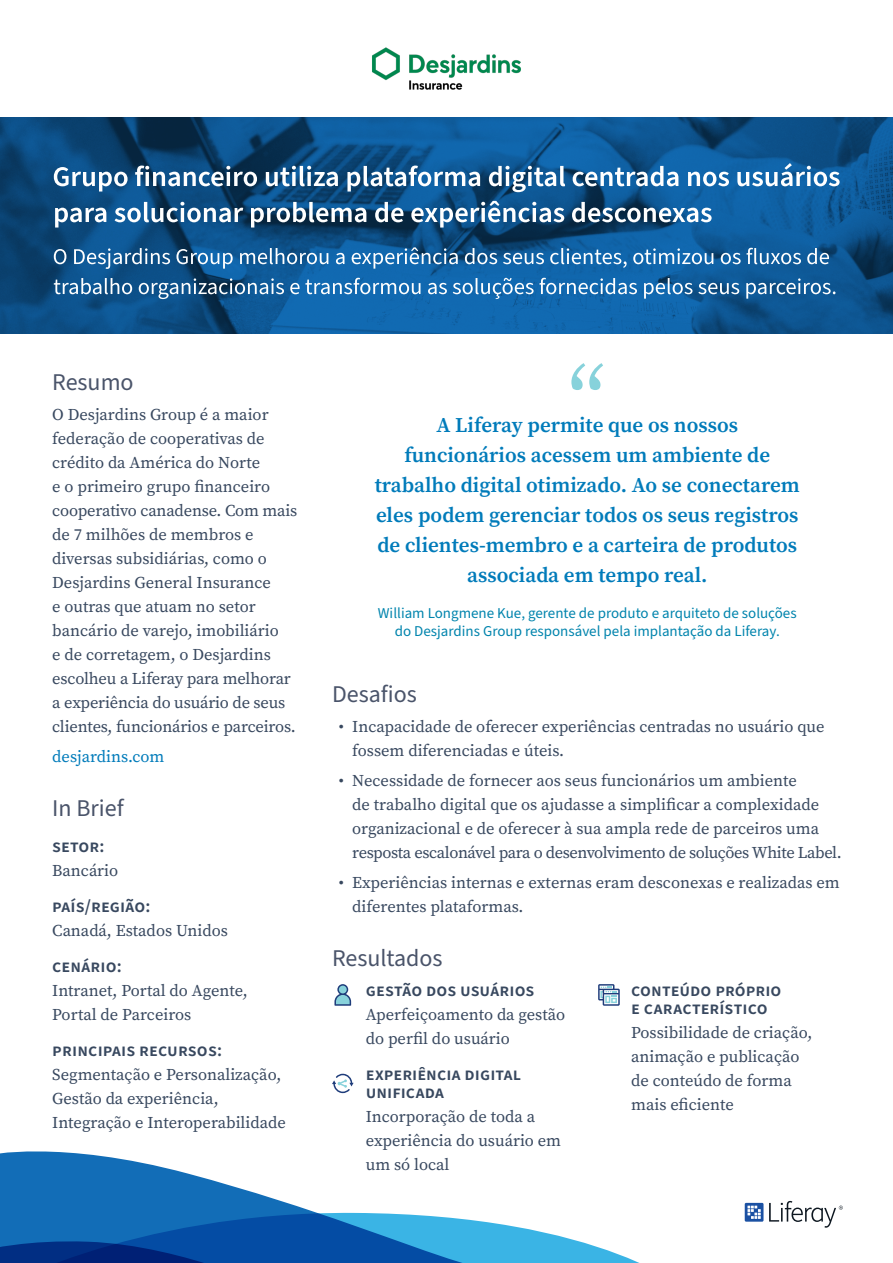
<style>
.page{position:relative;width:893px;height:1263px;background:#fff}
.page>*{position:absolute;margin:0;border:0;box-sizing:border-box;transform-origin:0 0}
.t1{font:600 28.5px/36px "Source Sans Pro";color:#fff}
.Section_Titles{font:24px "Source Sans Pro";color:#4a546a}
.H2_-_Top_Bar{font:22.5px/30px "Source Sans Pro";color:#fff}
.t2{font:600 21px/30px "Source Serif Pro";color:#007bba;text-align:center}
.Results_Section_Titl{font:600 18px/18px "Source Sans Pro";letter-spacing:.005em;color:#38485f}
.Subsection_TItles{font:600 18px "Source Sans Pro";letter-spacing:.01em;color:#38485f}
.Front_Text{font:16.5px/24px "Source Serif Pro";color:#38485f}
.Results_Section_Body{font:16.5px/24px "Source Serif Pro";color:#38485f}
.Front_Text-2{font:16.5px "Source Serif Pro";color:#007bba}
.Quote_-_Name{font:15px/18px "Source Sans Pro";color:#0084ad;text-align:center}
</style>
<div class="page">
<svg style="left:0;top:1151px;width:358px;height:62px;fill:#126db7"></svg>
<svg style="left:0;top:1213px;width:640px;height:50px;background:#3480bf"></svg>
<svg style="left:769px;top:1201px;width:74px;height:27px"></svg>
<svg style="left:745px;top:1203px;width:18px;height:19px"></svg>
<svg style="left:334px;top:984px;width:17px;height:22px"></svg>
<svg style="left:332px;top:1074px;width:22px;height:19px"></svg>
<svg style="left:598px;top:984px;width:22px;height:22px"></svg>
<img style="left:372px;top:47px;width:149px;height:43px">
<img style="left:0;top:117px;width:893px;height:216px">
<svg style="left:571px;top:363px;width:32px;height:27px"></svg>
<h1 class="t1" style="left:52px;top:159px;width:789px">Grupo financeiro utiliza plataforma digital centrada nos usuários para solucionar problema de experiências desconexas</h1>
<p class="H2_-_Top_Bar" style="left:53px;top:242px;width:786px">O Desjardins Group melhorou a experiência dos seus clientes, otimizou os fluxos de trabalho organizacionais e transformou as soluções fornecidas pelos seus parceiros.</p>
<p class="Section_Titles" style="left:52px;top:366px;width:83px">Resumo</p>
<p class="Front_Text" style="left:52px;top:402px;width:247px">O Desjardins Group é a maior federação de cooperativas de crédito da América do Norte<br>e o primeiro grupo financeiro cooperativo canadense. Com mais de 7 milhões de membros e diversas subsidiárias, como o<br>Desjardins General Insurance<br>e outras que atuam no setor bancário de varejo, imobiliário<br>e de corretagem, o Desjardins escolheu a Liferay para melhorar a experiência do usuário de seus clientes, funcionários e parceiros.</p>
<p class="Front_Text-2" style="left:52px;top:745px;width:114px">desjardins.com</p>
<p class="Section_Titles" style="left:52px;top:792px;width:73px">In Brief</p>
<p class="Subsection_TItles" style="left:52px;top:834px;width:10px">SETO</p>
<p class="Subsection_TItles" style="left:90px;top:834px;width:16px">R:</p>
<p class="Front_Text" style="left:52px;top:858px;width:68px">Bancário</p>
<p class="Subsection_TItles" style="left:52px;top:894px;width:100px">PAÍS/RE GIÃO:</p>
<p class="Front_Text" style="left:52px;top:918px;width:177px">Canadá, Estados Unidos</p>
<p class="Subsection_TItles" style="left:52px;top:954px;width:71px">CENÁRIO:</p>
<p class="Front_Text" style="left:52px;top:978px;width:197px">Intranet, Portal do Agente,<br>Portal de Parceiros</p>
<p class="Subsection_TItles" style="left:52px;top:1038px;width:126px">PRI NCI PAIS RECURSO</p>
<p class="Subsection_TItles" style="left:208px;top:1038px;width:16px">S:</p>
<p class="Front_Text" style="left:52px;top:1062px;width:235px">Segmentação e Personalização,<br>Gestão da experiência,<br>Integração e Interoperabilidade</p>
<p class="t2" style="left:375px;top:410px;width:427px">A Liferay permite que os nossos funcionários acessem um ambiente de trabalho digital otimizado. Ao se conectarem eles podem gerenciar todos os seus registros de clientes-membro e a carteira de produtos associada em tempo real.</p>
<p class="Quote_-_Name" style="left:378px;top:605px;width:420px">William Longmene Kue, gerente de produto e arquiteto de soluções do Desjardins Group responsável pela implantação da Liferay.</p>
<p class="Section_Titles" style="left:332px;top:678px;width:86px">Desafios</p>
<p class="Front_Text" style="left:352px;top:714px;width:474px;text-indent:-14px">• Incapacidade de oferecer experiências centradas no usuário que fossem diferenciadas e úteis.</p>
<p class="Front_Text" style="left:352px;top:768px;width:491px;text-indent:-14px">• Necessidade de fornecer aos seus funcionários um ambiente<br>de trabalho digital que os ajudasse a simplificar a complexidade organizacional e de oferecer à sua ampla rede de parceiros uma resposta escalonável para o desenvolvimento de soluções White Label.</p>
<p class="Front_Text" style="left:352px;top:870px;width:489px;text-indent:-14px">• Experiências internas e externas eram desconexas e realizadas em diferentes plataformas.</p>
<p class="Section_Titles" style="left:332px;top:942px;width:112px">Resultados</p>
<p class="Results_Section_Titl" style="left:366px;top:982px;width:170px">Gestão dos usuários</p>
<p class="Results_Section_Body" style="left:366px;top:1002px;width:201px">Aperfeiçoamento da gestão do perfil do usuário</p>
<p class="Results_Section_Titl" style="left:366px;top:1066px;width:157px">EXPERI ÊNCIA DIGITAL<br>UNIFICADA</p>
<p class="Results_Section_Body" style="left:366px;top:1104px;width:197px">Incorporação de toda a experiência do usuário em um só local</p>
<p class="Results_Section_Titl" style="left:631px;top:982px;width:136px">CONTEÚDO PRÓPRIO<br>E CARACTERÍSTI CO</p>
<p class="Results_Section_Body" style="left:631px;top:1020px;width:183px">Possibilidade de criação, animação e publicação de conteúdo de forma mais eficiente</p>
</div>
